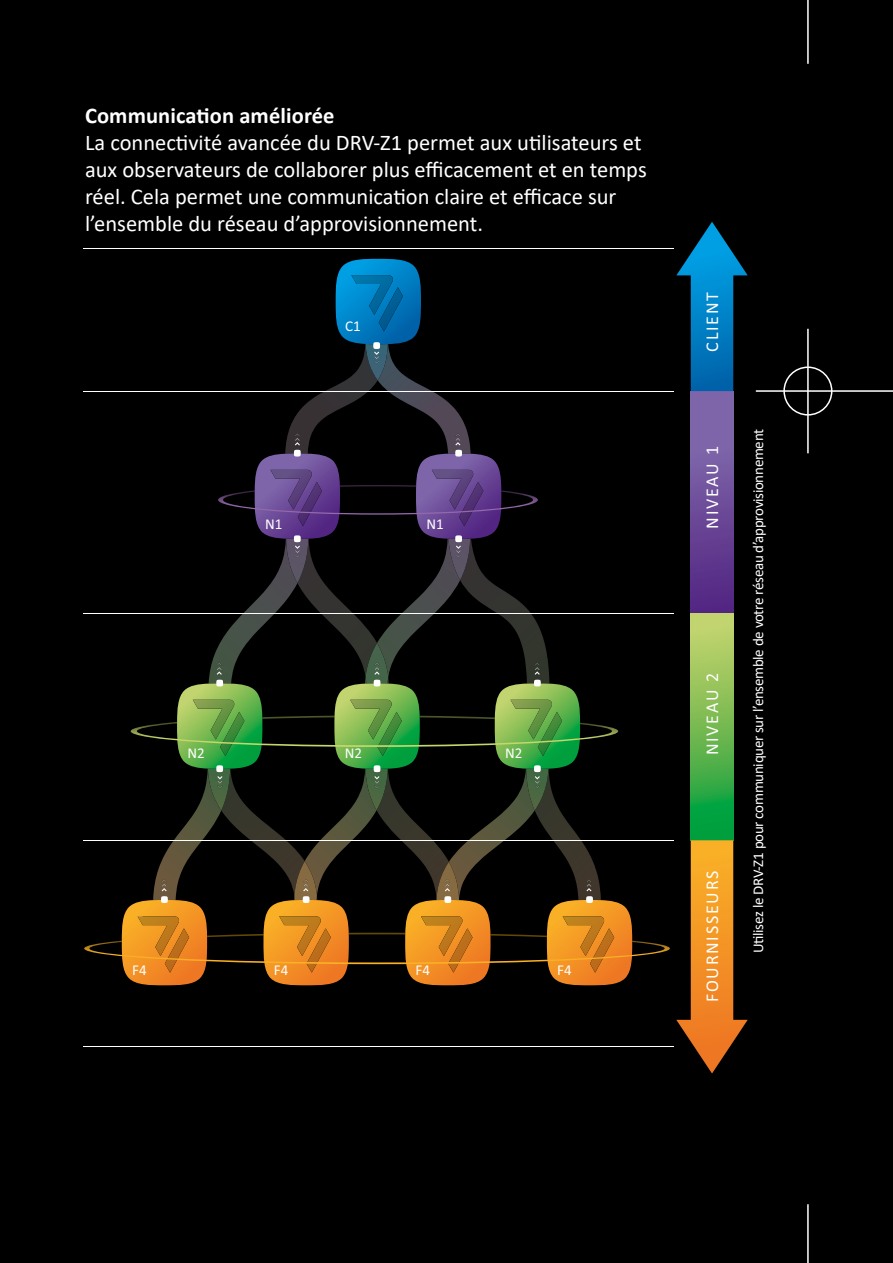
<style>
.page{position:relative;width:893px;height:1263px;background:#000}
.page>*{position:absolute;margin:0;border:0;box-sizing:border-box;transform-origin:0 0}
.t1{font:22.5px/27px "Calibri";color:#fff}
.t2{font:700 22.5px "Calibri";letter-spacing:.005em;color:#fff}
.t3{font:18px "Calibri";letter-spacing:.095em;color:#fff}
.t4{font:15px "Calibri";letter-spacing:-.02em;color:#fff}
</style>
<div class="page">
<div style="left:691px;top:391px;width:42px;height:222px;background:linear-gradient(to bottom,#8772b1,#542783)"></div>
<svg style="left:691px;top:613px;width:42px;height:227px;background:#6ab953"></svg>
<svg style="left:676px;top:222px;width:72px;height:169px"></svg>
<svg style="left:676px;top:840px;width:72px;height:233px"></svg>
<svg style="left:84px;top:259px;width:586px;height:726px"></svg>
<hr style="left:84px;top:248px;width:590px;height:1px;background:#fff">
<hr style="left:84px;top:391px;width:590px;height:1px;background:#fff">
<hr style="left:84px;top:613px;width:590px;height:1px;background:#fff">
<hr style="left:84px;top:840px;width:590px;height:1px;background:#fff">
<hr style="left:84px;top:1046px;width:590px;height:1px;background:#fff">
<div style="left:783px;top:366px;width:49px;height:50px;border:2px solid #fff;border-radius:50%"></div>
<hr style="left:807px;top:329px;width:2px;height:124px;background:#fff">
<hr style="left:807px;top:1204px;width:2px;height:59px;background:#fff">
<hr style="left:807px;top:0;width:2px;height:64px;background:#fff">
<hr style="left:756px;top:390px;width:137px;height:2px;background:#fff">
<p class="t2" style="left:85px;top:100px;width:251px">Communication améliorée</p>
<p class="t1" style="left:85px;top:129px;width:563px">La connectivité avancée du DRV-Z1 permet aux utilisateurs et aux observateurs de collaborer plus efficacement et en temps réel. Cela permet une communication claire et efficace sur l’ensemble du réseau d’approvisionnement.</p>
<p class="t4" style="left:345px;top:316px;width:17px">C1</p>
<p class="t4" style="left:265px;top:513px;width:19px">N1</p>
<p class="t4" style="left:426px;top:513px;width:19px">N1</p>
<p class="t4" style="left:187px;top:743px;width:19px">N2</p>
<p class="t4" style="left:345px;top:743px;width:19px">N2</p>
<p class="t4" style="left:505px;top:743px;width:19px">N2</p>
<p class="t4" style="left:132px;top:959px;width:16px">F4</p>
<p class="t4" style="left:274px;top:959px;width:16px">F4</p>
<p class="t4" style="left:416px;top:959px;width:16px">F4</p>
<p class="t4" style="left:557px;top:959px;width:16px">F4</p>
<p class="t3" style="left:700px;top:352px;width:61px;rotate:-90deg">CLIENT</p>
<p class="t3" style="left:700px;top:529px;width:84px;rotate:-90deg">NIVEAU 1</p>
<p class="t3" style="left:700px;top:755px;width:84px;rotate:-90deg">NIVEAU 2</p>
<p class="t3" style="left:700px;top:1002px;width:133px;rotate:-90deg">FOURNISSEURS</p>
<p class="t4" style="left:748px;top:953px;width:526px;rotate:-90deg">Utilisez le DRV-Z1 pour communiquer sur l’ensemble de votre réseau d’approvisionnement</p>
</div>
